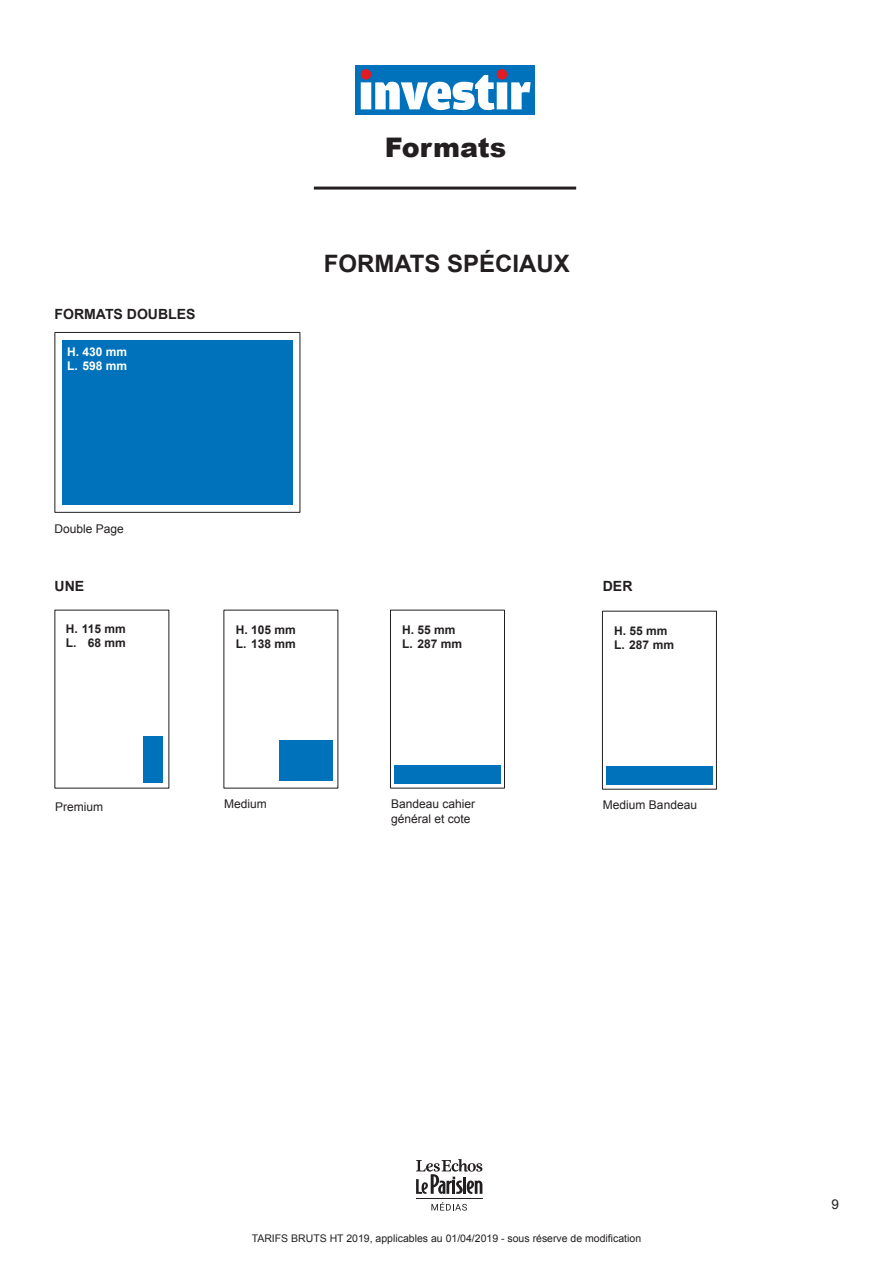
<style>
.page{position:relative;width:893px;height:1263px;background:#fff}
.page>*{position:absolute;margin:0;border:0;box-sizing:border-box;transform-origin:0 0}
.t1{font:900 27px "Arial";color:#231f20}
.t2{font:700 24px "Arial";color:#231f20}
.t3{font:700 14.1px "Arial";color:#231f20}
.t4{font:13.5px "Arial";color:#231f20}
.t5{font:12px/14.4px "Arial";color:#231f20}
.t6{font:700 12px/14.4px "Arial";color:#231f20}
.t7{font:700 12px/14.4px "Arial";color:#fff}
.t8{font:10.5px "Arial";color:#231f20}
</style>
<div class="page">
<svg style="left:431px;top:1202px;width:36px;height:8px"></svg>
<hr style="left:416px;top:1198px;width:66px;height:1px;background:#231f20">
<svg style="left:416px;top:1159px;width:66px;height:35px"></svg>
<div style="left:356px;top:65px;width:179px;height:49px;background:#0072bc"></div>
<svg style="left:361px;top:75px;width:170px;height:35px"></svg>
<div style="left:361px;top:69px;width:10px;height:11px;background:#e21a21;border-radius:50%"></div>
<div style="left:497px;top:69px;width:10px;height:11px;background:#e21a21;border-radius:50%"></div>
<hr style="left:314px;top:187px;width:262px;height:3px;background:#231f20">
<div style="left:54px;top:332px;width:246px;height:181px;border:1px solid #231f20"></div>
<div style="left:62px;top:340px;width:230px;height:164px;background:#0072bc"></div>
<div style="left:602px;top:611px;width:115px;height:178px;border:1px solid #231f20"></div>
<div style="left:606px;top:766px;width:107px;height:19px;background:#0072bc"></div>
<div style="left:390px;top:610px;width:115px;height:178px;border:1px solid #231f20"></div>
<div style="left:394px;top:765px;width:107px;height:19px;background:#0072bc"></div>
<div style="left:279px;top:740px;width:54px;height:41px;background:#0072bc"></div>
<div style="left:143px;top:737px;width:19px;height:46px;background:#0072bc"></div>
<h3 class="t3" style="left:54px;top:304px;width:143px">FORMATS DOUBLES</h3>
<p class="t7" style="left:67px;top:345px;width:61px">H. 430 mm<br>L. 598 mm</p>
<h1 class="t1" style="left:385px;top:128px;width:123px">Formats</h1>
<h2 class="t2" style="left:324px;top:248px;width:248px">FORMATS SPÉCIAUX</h2>
<p class="t5" style="left:54px;top:522px;width:71px">Double Page</p>
<h3 class="t3" style="left:55px;top:577px;width:31px">UNE</h3>
<h3 class="t3" style="left:603px;top:577px;width:31px">DER</h3>
<p class="t6" style="left:66px;top:622px;width:61px">H. 115 mm<br>L. 68 mm</p>
<p class="t6" style="left:236px;top:622px;width:61px">H. 105 mm<br>L. 138 mm</p>
<p class="t6" style="left:402px;top:622px;width:61px">H. 55 mm<br>L. 287 mm</p>
<p class="t6" style="left:614px;top:623px;width:61px">H. 55 mm<br>L. 287 mm</p>
<p class="t5" style="left:55px;top:800px;width:50px">Premium</p>
<p class="t5" style="left:224px;top:797px;width:44px">Medium</p>
<p class="t5" style="left:391px;top:797px;width:86px">Bandeau cahier général et cote</p>
<p class="t5" style="left:603px;top:798px;width:96px">Medium Bandeau</p>
<p class="t8" style="left:252px;top:1231px;width:391px">TARIFS BRUTS HT 2019, applicables au 01/04/2019 - sous réserve de modification</p>
<p class="t4" style="left:831px;top:1195px;width:9px">9</p>
</div>
